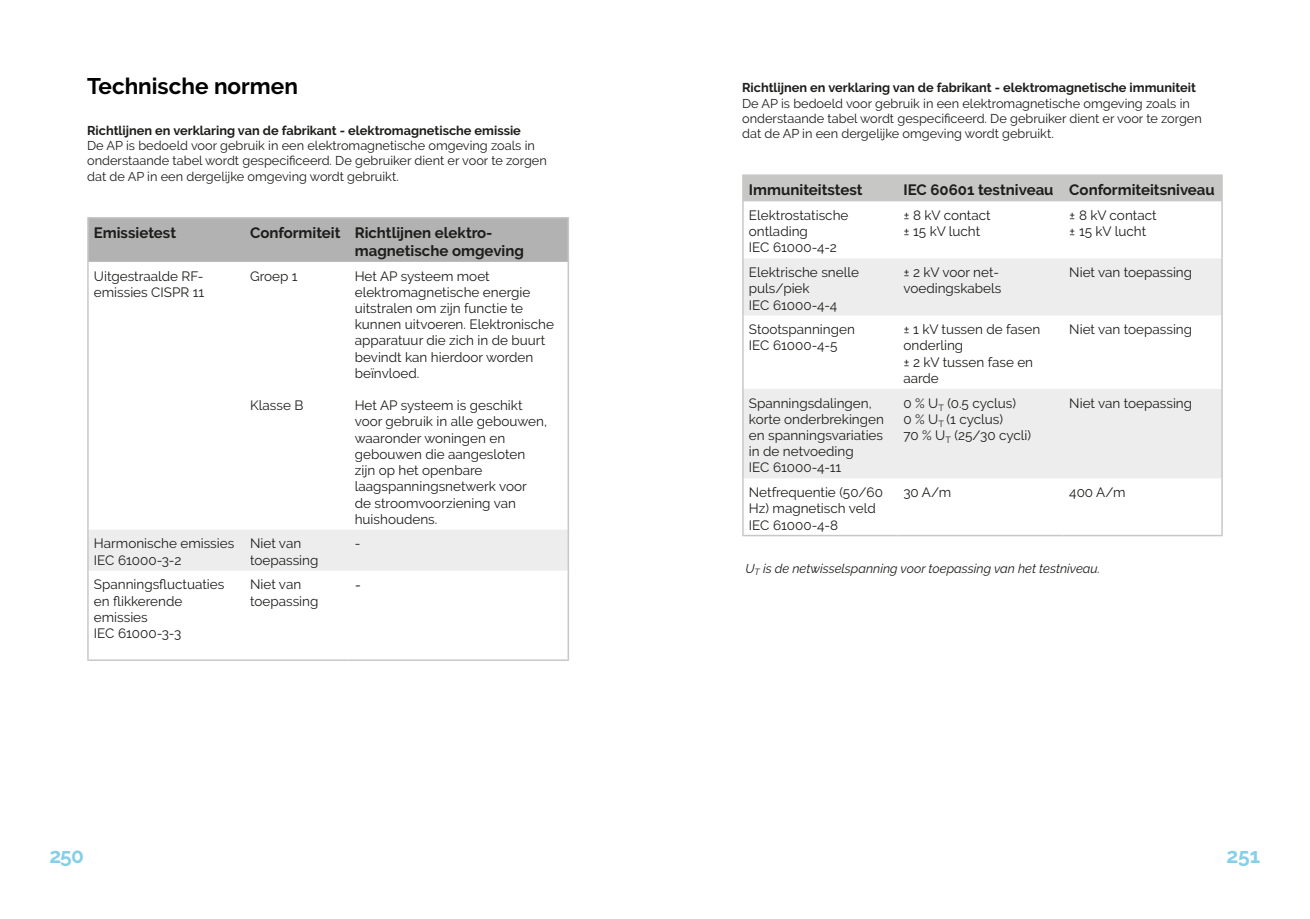
<style>
.page{position:relative;width:1310px;height:919px;background:#fff}
.page>*{position:absolute;margin:0;border:0;box-sizing:border-box;transform-origin:0 0}
.t1{font:700 22.5px "Raleway";color:#020203}
.t2{font:700 21px "Raleway";letter-spacing:-.02em;color:#86cfe8}
.t3{font:18px "Minion Pro";color:#1d1d1b}
.t4{font:700 15px "Raleway";color:#1d1d1b}
.t5{font:13.5px/16.2px "Raleway";color:#1d1d1b}
.t6{font:12.75px/15.3px "Raleway";color:#1d1d1b}
.t7{font:700 12.75px "Raleway";color:#1d1d1b}
.t8{font:italic 12.75px "Raleway";color:#1d1d1b}
</style>
<div class="page">
<div style="left:89px;top:218px;width:478px;height:44px;background:#b2b2b2"></div>
<div style="left:89px;top:530px;width:478px;height:40px;background:#ededed"></div>
<hr style="left:87px;top:217px;width:157px;height:1px;background:#c7c7c6">
<hr style="left:87px;top:218px;width:2px;height:44px;background:#c7c7c6">
<hr style="left:244px;top:217px;width:105px;height:1px;background:#c7c7c6">
<hr style="left:349px;top:217px;width:220px;height:1px;background:#c7c7c6">
<hr style="left:567px;top:218px;width:2px;height:44px;background:#c7c7c6">
<hr style="left:87px;top:262px;width:2px;height:267px;background:#c7c7c6">
<hr style="left:567px;top:262px;width:2px;height:267px;background:#c7c7c6">
<hr style="left:87px;top:529px;width:2px;height:41px;background:#c7c7c6">
<hr style="left:567px;top:529px;width:2px;height:41px;background:#c7c7c6">
<hr style="left:87px;top:570px;width:2px;height:89px;background:#c7c7c6">
<hr style="left:567px;top:570px;width:2px;height:89px;background:#c7c7c6">
<hr style="left:87px;top:659px;width:157px;height:2px;background:#c7c7c6">
<hr style="left:244px;top:659px;width:105px;height:2px;background:#c7c7c6">
<hr style="left:349px;top:659px;width:220px;height:2px;background:#c7c7c6">
<svg style="left:743px;top:258px;width:478px;height:220px;fill:#ededed"></svg>
<hr style="left:742px;top:174px;width:155px;height:2px;background:#c7c7c6">
<hr style="left:897px;top:174px;width:166px;height:2px;background:#c7c7c6">
<hr style="left:1063px;top:174px;width:159px;height:2px;background:#c7c7c6">
<div style="left:742px;top:175px;width:480px;height:26px;background:#c7c7c6"></div>
<hr style="left:742px;top:201px;width:1px;height:57px;background:#c7c7c6">
<hr style="left:1221px;top:201px;width:1px;height:57px;background:#c7c7c6">
<hr style="left:742px;top:258px;width:1px;height:57px;background:#c7c7c6">
<hr style="left:1221px;top:258px;width:1px;height:57px;background:#c7c7c6">
<hr style="left:742px;top:315px;width:1px;height:74px;background:#c7c7c6">
<hr style="left:1221px;top:315px;width:1px;height:74px;background:#c7c7c6">
<hr style="left:742px;top:389px;width:1px;height:89px;background:#c7c7c6">
<hr style="left:1221px;top:389px;width:1px;height:89px;background:#c7c7c6">
<hr style="left:742px;top:478px;width:1px;height:56px;background:#c7c7c6">
<hr style="left:1221px;top:478px;width:1px;height:56px;background:#c7c7c6">
<hr style="left:742px;top:534px;width:155px;height:2px;background:#c7c7c6">
<hr style="left:897px;top:534px;width:166px;height:2px;background:#c7c7c6">
<hr style="left:1063px;top:534px;width:159px;height:2px;background:#c7c7c6">
<p class="t1" style="left:87px;top:73px;width:212px">Technische normen</p>
<p class="t7" style="left:742px;top:80px;width:455px">Richtlijnen en verklaring van de fabrikant - elektromagnetische immuniteit</p>
<p class="t6" style="left:742px;top:95px;width:461px">De AP is bedoeld voor gebruik in een elektromagnetische omgeving zoals in onderstaande tabel wordt gespecificeerd. De gebruiker dient er voor te zorgen dat de AP in een dergelijke omgeving wordt gebruikt.</p>
<p class="t7" style="left:87px;top:123px;width:435px">Richtlijnen en verklaring van de fabrikant - elektromagnetische emissie</p>
<p class="t6" style="left:87px;top:138px;width:449px">De AP is bedoeld voor gebruik in een elektromagnetische omgeving zoals in</p>
<p class="t6" style="left:87px;top:153px;width:461px">onderstaande tabel wordt gespecificeerd. De gebruiker dient er voor te zorgen dat de AP in een dergelijke omgeving wordt gebruikt.</p>
<p class="t4" style="left:749px;top:181px;width:115px">Immuniteitstest</p>
<p class="t4" style="left:903px;top:181px;width:152px">IEC 60601 testniveau</p>
<p class="t4" style="left:1069px;top:181px;width:147px">Conformiteitsniveau</p>
<p class="t5" style="left:749px;top:207px;width:101px">Elektrostatische ontlading</p>
<p class="t5" style="left:749px;top:239px;width:89px">IEC 61000-4-2</p>
<p class="t5" style="left:903px;top:207px;width:89px">± 8 kV contact</p>
<p class="t5" style="left:903px;top:223px;width:78px">± 15 kV lucht</p>
<p class="t5" style="left:1069px;top:207px;width:89px">± 8 kV contact</p>
<p class="t5" style="left:1069px;top:223px;width:78px">± 15 kV lucht</p>
<p class="t4" style="left:94px;top:224px;width:84px">Emissietest</p>
<p class="t4" style="left:250px;top:224px;width:92px">Conformiteit</p>
<p class="t4" style="left:355px;top:224px;width:139px">Richtlijnen elektro-</p>
<p class="t4" style="left:355px;top:242px;width:171px">magnetische omgeving</p>
<p class="t5" style="left:94px;top:267px;width:112px">Uitgestraalde RF&shy;emissies CISPR 11</p>
<p class="t5" style="left:250px;top:267px;width:49px">Groep 1</p>
<p class="t5" style="left:749px;top:264px;width:112px">Elektrische snelle puls/piek</p>
<p class="t5" style="left:749px;top:296px;width:90px">IEC 61000-4-4</p>
<p class="t5" style="left:903px;top:264px;width:99px">± 2 kV voor net&shy;voedingskabels</p>
<p class="t5" style="left:1069px;top:264px;width:124px">Niet van toepassing</p>
<p class="t5" style="left:355px;top:267px;width:201px">Het AP systeem moet elektromagnetische energie uitstralen om zijn functie te kunnen uitvoeren. Elektronische apparatuur die zich in de buurt bevindt kan hierdoor worden beïnvloed.</p>
<p class="t5" style="left:355px;top:397px;width:194px">Het AP systeem is geschikt voor gebruik in alle gebouwen, waaronder woningen en gebouwen die aangesloten zijn op het openbare laagspanningsnetwerk voor<br>de stroomvoorziening van huishoudens.</p>
<p class="t5" style="left:903px;top:321px;width:138px">± 1 kV tussen de fasen onderling</p>
<p class="t5" style="left:903px;top:354px;width:131px">± 2 kV tussen fase en aarde</p>
<p class="t5" style="left:749px;top:321px;width:107px">Stootspanningen</p>
<p class="t5" style="left:749px;top:337px;width:90px">IEC 61000-4-5</p>
<p class="t5" style="left:1069px;top:321px;width:124px">Niet van toepassing</p>
<p class="t5" style="left:903px;top:394px;width:114px">0 % U<sub>T</sub> (0.5 cyclus)</p>
<p class="t5" style="left:903px;top:411px;width:101px">0 % U<sub>T</sub> (1 cyclus)</p>
<p class="t5" style="left:903px;top:427px;width:129px">70 % U<sub>T</sub> (25/30 cycli)</p>
<p class="t5" style="left:749px;top:394px;width:136px">Spanningsdalingen, korte onderbrekingen en spanningsvariaties in de netvoeding</p>
<p class="t5" style="left:749px;top:459px;width:94px">IEC 61000-4-11</p>
<p class="t5" style="left:1069px;top:394px;width:124px">Niet van toepassing</p>
<p class="t5" style="left:250px;top:397px;width:55px">Klasse B</p>
<p class="t5" style="left:749px;top:484px;width:135px">Netfrequentie (50/60<br>Hz) magnetisch veld</p>
<p class="t5" style="left:749px;top:516px;width:91px">IEC 61000-4-8</p>
<p class="t5" style="left:903px;top:484px;width:49px">30 A/m</p>
<p class="t5" style="left:1069px;top:484px;width:58px">400 A/m</p>
<p class="t5" style="left:94px;top:535px;width:142px">Harmonische emissies</p>
<p class="t5" style="left:94px;top:551px;width:89px">IEC 61000-3-2</p>
<p class="t5" style="left:94px;top:576px;width:132px">Spanningsfluctuaties en flikkerende emissies</p>
<p class="t5" style="left:94px;top:625px;width:89px">IEC 61000-3-3</p>
<p class="t5" style="left:250px;top:535px;width:70px">Niet van toepassing</p>
<p class="t5" style="left:355px;top:535px;width:7px">-</p>
<p class="t5" style="left:250px;top:576px;width:70px">Niet van toepassing</p>
<p class="t3" style="left:355px;top:572px;width:8px">-</p>
<p class="t8" style="left:745px;top:561px;width:356px">U<sub>T</sub> is de netwisselspanning voor toepassing van het testniveau.</p>
<h2 class="t2" style="left:49px;top:843px;width:36px">250</h2>
<h2 class="t2" style="left:1226px;top:843px;width:35px">251</h2>
</div>
